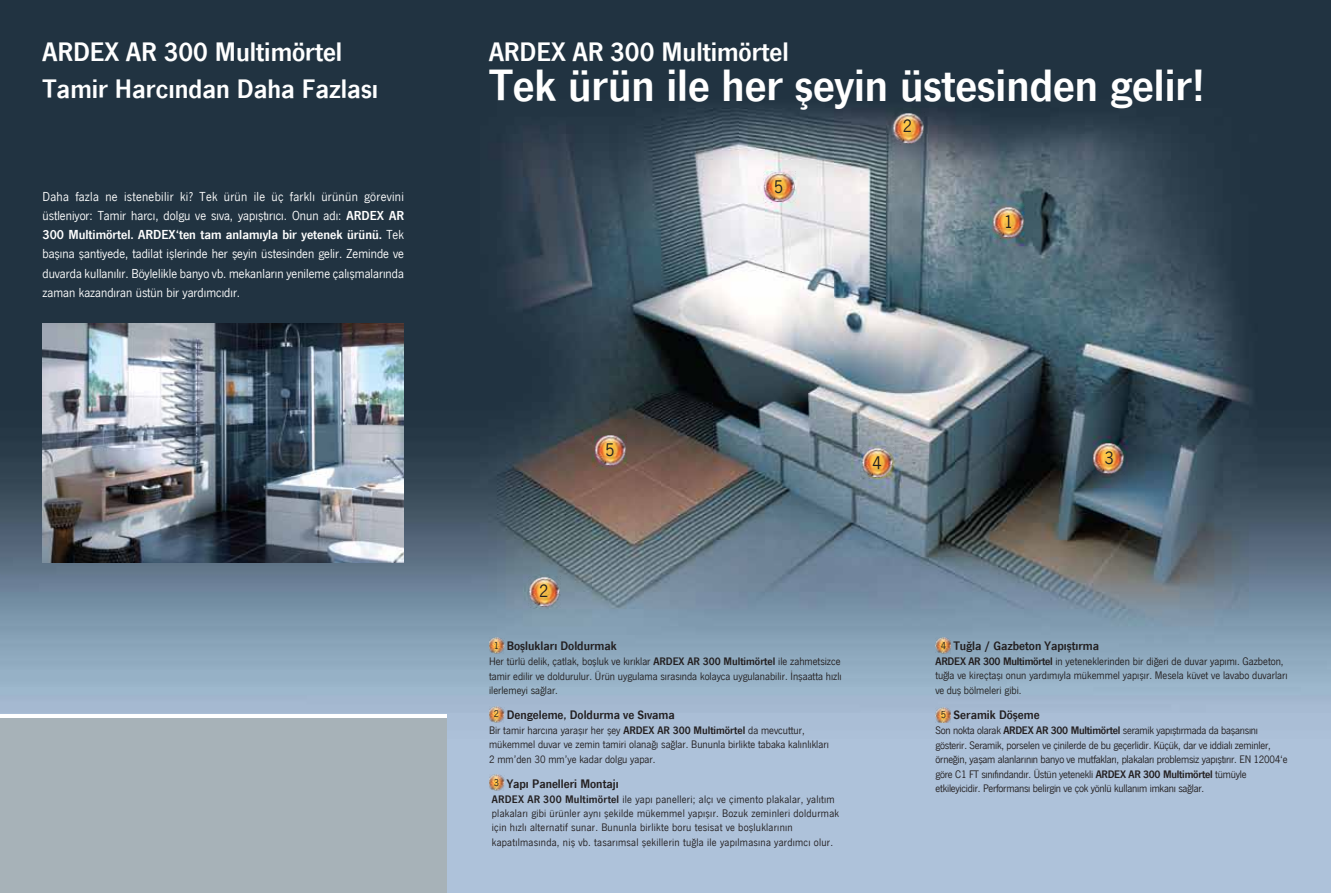
<style>
.page{position:relative;width:1331px;height:893px;background:#fff}
.page>*{position:absolute;margin:0;border:0;box-sizing:border-box;transform-origin:0 0}
.t1{font:600 46.8px "News Gothic";color:#fff}
.t2{font:600 27.6px/37.5px "News Gothic";color:#fff}
.t3{font:18.9px "News Gothic";color:#231f20}
.t4{font:13.5px/19.2px "News Gothic";color:#fff;text-align:justify}
.t5{font:600 12.75px "News Gothic";color:#231f20}
.t6{font:11.25px/14.4px "News Gothic";color:#231f20}
.t7{font:11.25px/14.4px "News Gothic";letter-spacing:-.02em;color:#231f20}
.t8{font:11.25px/14.4px "News Gothic";letter-spacing:.02em;color:#231f20}
.s1{font-weight:600}
.s2{font-weight:400;font-size:10.5px}
</style>
<div class="page">
<img style="left:0;top:0;width:1331px;height:893px">
<svg style="left:0;top:714px;width:446px;height:5px"></svg>
<div style="left:0;top:719px;width:446px;height:174px;background:#a7b2b8"></div>
<img style="left:489px;top:638px;width:15px;height:15px">
<img style="left:489px;top:706px;width:15px;height:16px">
<img style="left:489px;top:775px;width:15px;height:15px">
<img style="left:936px;top:638px;width:15px;height:15px">
<img style="left:935px;top:707px;width:16px;height:16px">
<img style="left:992px;top:206px;width:32px;height:32px">
<img style="left:892px;top:112px;width:32px;height:32px">
<img style="left:528px;top:576px;width:32px;height:32px">
<img style="left:1093px;top:443px;width:31px;height:32px">
<img style="left:862px;top:447px;width:32px;height:32px">
<img style="left:595px;top:434px;width:31px;height:32px">
<img style="left:763px;top:171px;width:32px;height:32px">
<img style="left:43px;top:323px;width:361px;height:240px">
<h2 class="t2" style="left:43px;top:32px;width:337px">ARDEX AR 300 Multimörtel<br>Tamir Harcından Daha Fazlası</h2>
<p class="t4" style="left:43px;top:187px;width:363px">Daha fazla ne istenebilir ki? Tek ürün ile üç farklı ürünün görevini üstleniyor: Tamir harcı, dolgu ve sıva, yapıştırıcı. Onun adı: <span class="s1">ARDEX AR 300 Multimörtel. ARDEX‘ten tam anlamıyla bir yetenek ürünü.</span> Tek başına şantiyede, tadilat işlerinde her şeyin üstesinden gelir. Zeminde ve duvarda kullanılır. Böylelikle banyo vb. mekanların yenileme çalışmalarında zaman kazandıran üstün bir yardımcıdır.</p>
<h2 class="t2" style="left:489px;top:32px;width:301px">ARDEX AR 300 Multimörtel</h2>
<h1 class="t1" style="left:489px;top:58px;width:717px">Tek ürün ile her şeyin üstesinden gelir!</h1>
<h3 class="t3" style="left:774px;top:176px;width:11px">5</h3>
<h3 class="t3" style="left:903px;top:115px;width:11px">2</h3>
<h3 class="t3" style="left:1004px;top:210px;width:11px">1</h3>
<h3 class="t3" style="left:605px;top:438px;width:11px">5</h3>
<h3 class="t3" style="left:872px;top:452px;width:11px">4</h3>
<h3 class="t3" style="left:539px;top:580px;width:11px">2</h3>
<p class="t5" style="left:494px;top:639px;width:124px"><span class="s2">1</span> Boşlukları Doldurmak</p>
<p class="t6" style="left:489px;top:654px;width:354px;text-align:justify">Her türlü delik, çatlak, boşluk ve kırıklar <span class="s1">ARDEX AR 300 Multimörtel</span> ile zahmetsizce tamir edilir ve doldurulur. Ürün uygulama sırasında kolayca uygulanabilir. İnşaatta hızlı ilerlemeyi sağlar.</p>
<p class="t5" style="left:494px;top:707px;width:182px"><span class="s2">2</span> Dengeleme, Doldurma ve Sıvama</p>
<p class="t6" style="left:489px;top:723px;width:341px">Bir tamir harcına yaraşır her şey <span class="s1">ARDEX AR 300 Multimörtel</span> da mevcuttur, mükemmel duvar ve zemin tamiri olanağı sağlar. Bununla birlikte tabaka kalınlıkları<br>2 mm’den 30 mm’ye kadar dolgu yapar.</p>
<p class="t5" style="left:494px;top:776px;width:126px"><span class="s2">3</span> Yapı Panelleri Montajı</p>
<p class="t8" style="left:492px;top:791px;width:349px"><span class="s1">ARDEX AR 300 Multimörtel</span> ile yapı panelleri; alçı ve çimento plakalar, yalıtım plakaları gibi ürünler aynı şekilde mükemmel yapışır. Bozuk zeminleri doldurmak için hızlı alternatif sunar. Bununla birlikte boru tesisat ve boşluklarının kapatılmasında, niş vb. tasarımsal şekillerin tuğla ile yapılmasına yardımcı olur.</p>
<h3 class="t3" style="left:1104px;top:447px;width:11px">3</h3>
<p class="t5" style="left:941px;top:639px;width:160px"><span class="s2">4</span> Tuğla / Gazbeton Yapıştırma</p>
<p class="t6" style="left:935px;top:654px;width:354px"><span class="s1">ARDEX AR 300 Multimörtel</span> in yeteneklerinden bir diğeri de duvar yapımı. Gazbeton, tuğla ve kireçtaşı onun yardımıyla mükemmel yapışır. Mesela küvet ve lavabo duvarları ve duş bölmeleri gibi.</p>
<p class="t5" style="left:941px;top:708px;width:100px"><span class="s2">5</span> Seramik Döşeme</p>
<p class="t7" style="left:935px;top:723px;width:354px">Son nokta olarak <span class="s1">ARDEX AR 300 Multimörtel</span> seramik yapıştırmada da başarısını gösterir. Seramik, porselen ve çinilerde de bu geçerlidir. Küçük, dar ve iddialı zeminler, örneğin, yaşam alanlarının banyo ve mutfakları, plakaları problemsiz yapıştırır. EN 12004‘e göre C1 FT sınıfındandır. Üstün yetenekli <span class="s1">ARDEX AR 300 Multimörtel</span> tümüyle etkileyicidir. Performansı belirgin ve çok yönlü kullanım imkanı sağlar.</p>
</div>
